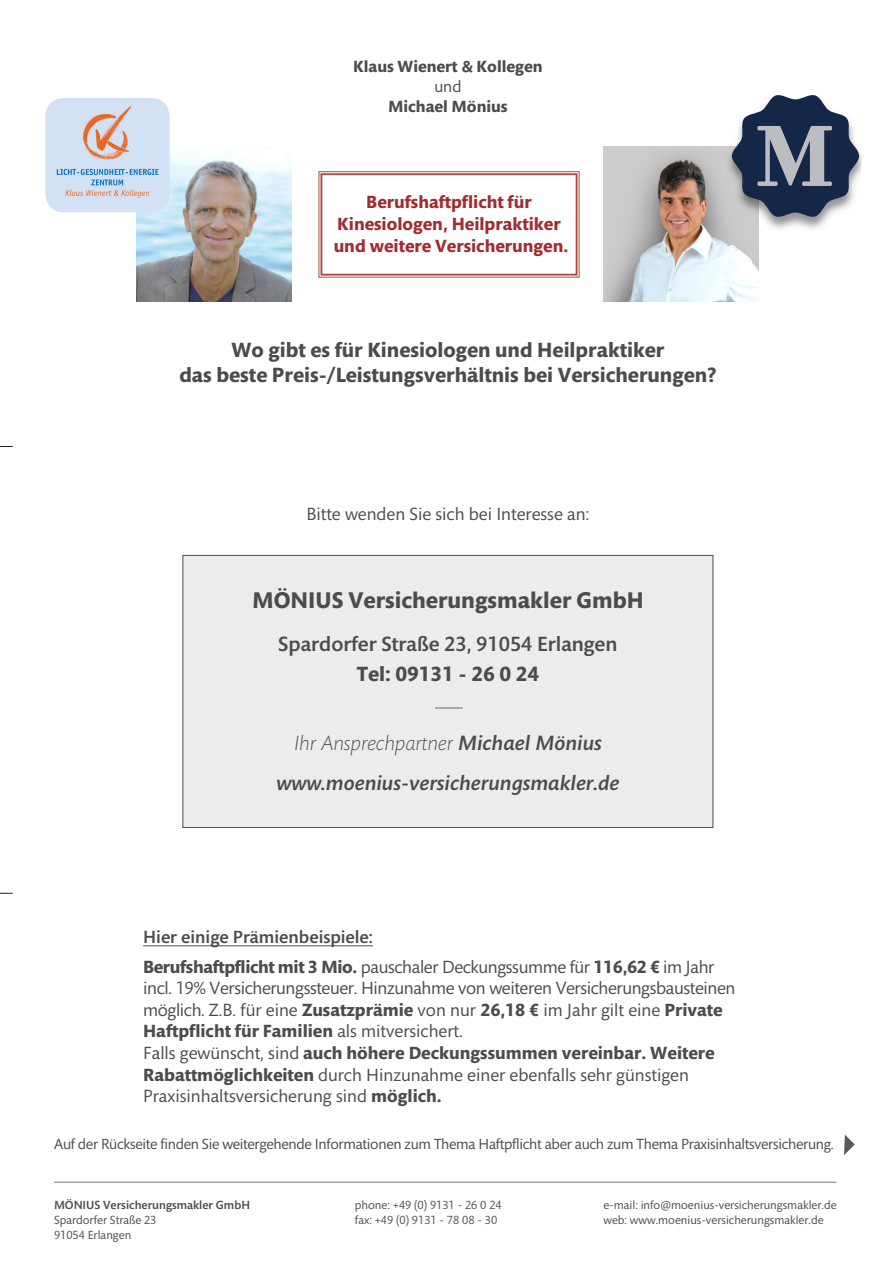
<style>
.page{position:relative;width:893px;height:1263px;background:#fff}
.page>*{position:absolute;margin:0;border:0;box-sizing:border-box;transform-origin:0 0}
.t1{font:700 23.25px "Mundo Sans Capital";color:#4b4c4d}
.t2{font:700 21px/25.2px "Mundo Sans Capital";color:#4b4c4d;text-align:center}
.t3{font:italic 500 21px/40.2px "Mundo Sans Capital";color:#4b4c4d;text-align:center}
.t4{font:500 21px "Mundo Sans Capital";color:#4b4c4d}
.t5{font:18px/21.6px "Mundo Sans Capital";color:#4b4c4d}
.t6{font:700 18px/29.1px "Mundo Sans Capital";letter-spacing:-.02em;color:#4b4c4d}
.t7{font:700 18px/21.6px "Mundo Sans Capital";color:#a12c31;text-align:center}
.t8{font:700 16.5px "Mundo Sans Capital";color:#4b4c4d}
.t9{font:16.5px "Mundo Sans Capital";color:#4b4c4d}
.t10{font:15px "Mundo Sans Capital";letter-spacing:-.02em;color:#4b4c4d}
.t11{font:12px/15px "Mundo Sans Capital";color:#4b4c4d}
.t12{font:500 12px "Mundo Sans Capital";color:#4b4c4d}
.s1{font-weight:300}
.s2{font-weight:500}
.s3{font-weight:400}
.s4{font-weight:700}
</style>
<div class="page">
<svg style="left:0;top:446px;width:13px;height:1px"></svg>
<svg style="left:0;top:893px;width:13px;height:1px"></svg>
<div style="left:182px;top:555px;width:531px;height:273px;background:#ececee;border:1px solid #4b4c4d"></div>
<hr style="left:143px;top:945px;width:230px;height:1px;background:#4b4c4d">
<img style="left:137px;top:153px;width:155px;height:149px">
<img style="left:603px;top:146px;width:156px;height:156px">
<hr style="left:435px;top:707px;width:28px;height:2px;background:#9d9fa2">
<img style="left:723px;top:146px;width:140px;height:87px">
<svg style="left:732px;top:95px;width:127px;height:123px"></svg>
<img style="left:45px;top:98px;width:125px;height:114px">
<svg style="left:318px;top:171px;width:262px;height:107px"></svg>
<div style="left:320px;top:173px;width:257px;height:103px;border:2px solid #ab4b40"></div>
<svg style="left:844px;top:1135px;width:11px;height:20px"></svg>
<hr style="left:54px;top:1182px;width:782px;height:1px;background:#76787b">
<p class="t8" style="left:353px;top:57px;width:191px">Klaus Wienert &amp; Kollegen</p>
<p class="t9" style="left:434px;top:77px;width:29px">und</p>
<p class="t8" style="left:388px;top:97px;width:121px">Michael Mönius</p>
<p class="t7" style="left:334px;top:192px;width:236px">Berufshaftpflicht für<br>Kinesiologen, Heilpraktiker und weitere Versicherungen.</p>
<p class="t2" style="left:179px;top:337px;width:538px">Wo gibt es für Kinesiologen und Heilpraktiker<br>das beste Preis-/Leistungsverhältnis bei Versicherungen?</p>
<p class="t5" style="left:306px;top:504px;width:284px">Bitte wenden Sie sich bei Interesse an:</p>
<p class="t1" style="left:252px;top:588px;width:393px">MÖNIUS Versicherungsmakler GmbH</p>
<p class="t4" style="left:278px;top:632px;width:341px">Spardorfer Straße 23, 91054 Erlangen</p>
<p class="t2" style="left:357px;top:662px;width:184px">Tel: 09131 - 26 0 24</p>
<p class="t3" style="left:276px;top:723px;width:344px"><span class="s1">Ihr Ansprechpartner</span> Michael Mönius www.moenius-versicherungsmakler.de</p>
<p class="t6" style="left:143px;top:923px;width:573px"><span class="s2">Hier einige Prämienbeispiele:<br></span>Berufshaftpflicht mit 3 Mio. <span class="s3">pauschaler Deckungssumme für</span> 116,62 € <span class="s3">im Jahr</span></p>
<p class="t5" style="left:143px;top:978px;width:594px">incl. 19% Versicherungssteuer. Hinzunahme von weiteren Versicherungsbausteinen möglich. Z.B. für eine <span class="s4">Zusatzprämie</span> von nur <span class="s4">26,18 €</span> im Jahr gilt eine <span class="s4">Private Haftpflicht für Familien</span> als mitversichert.<br>Falls gewünscht, sind <span class="s4">auch höhere Deckungssummen vereinbar. Weitere Rabattmöglichkeiten</span> durch Hinzunahme einer ebenfalls sehr günstigen Praxisinhaltsversicherung sind <span class="s4">möglich.</span></p>
<p class="t10" style="left:54px;top:1136px;width:781px">Auf der Rückseite finden Sie weitergehende Informationen zum Thema Haftpflicht aber auch zum Thema Praxisinhaltsversicherung.</p>
<p class="t12" style="left:54px;top:1199px;width:198px">MÖNIUS Versicherungsmakler GmbH</p>
<p class="t11" style="left:54px;top:1213px;width:104px">Spardorfer Straße 23<br>91054 Erlangen</p>
<p class="t11" style="left:355px;top:1198px;width:148px">phone: +49 (0) 9131 - 26 0 24 fax: +49 (0) 9131 - 78 08 - 30</p>
<p class="t11" style="left:603px;top:1198px;width:235px">e-mail: info@moenius-versicherungsmakler.de web: www.moenius-versicherungsmakler.de</p>
</div>
